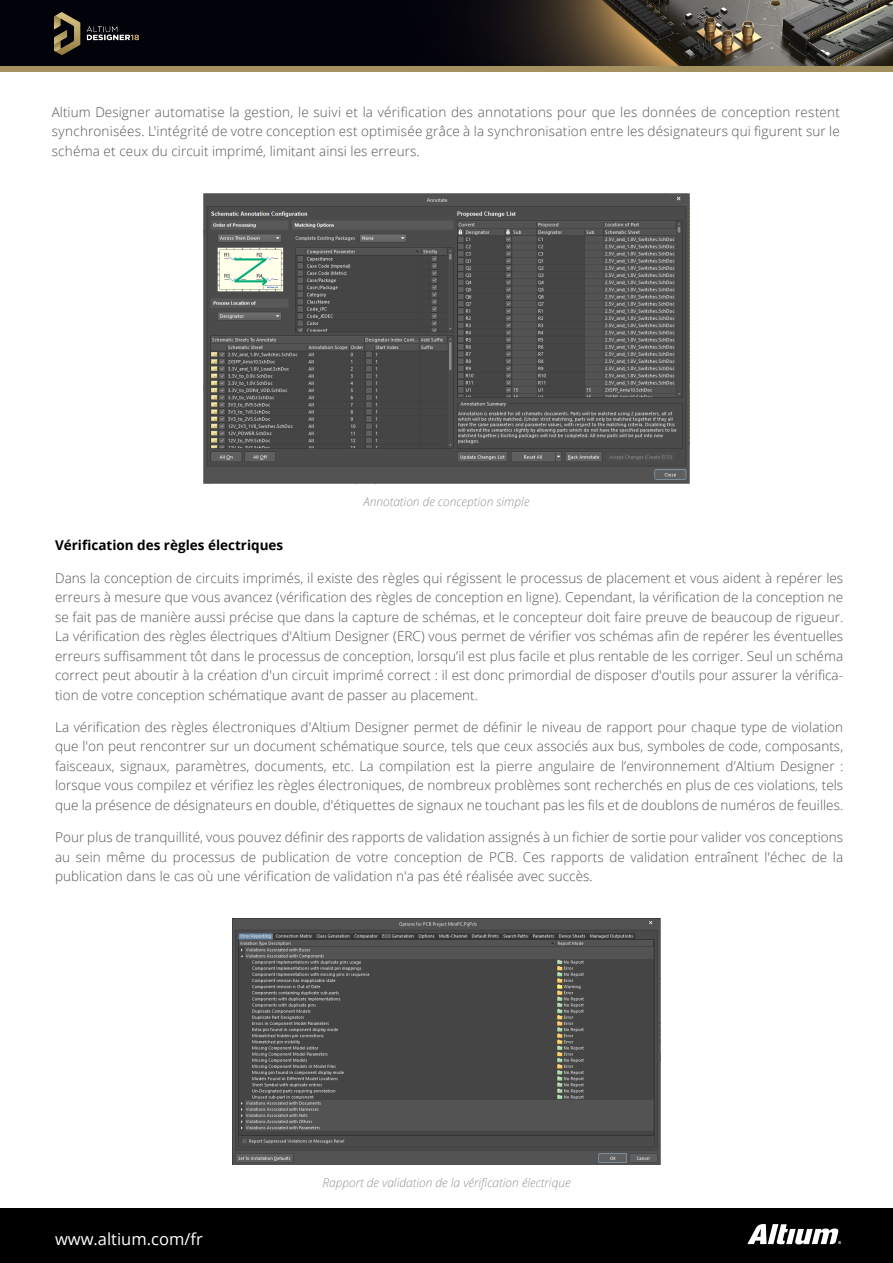
<style>
.page{position:relative;width:893px;height:1263px;background:#fff}
.page>*{position:absolute;margin:0;border:0;box-sizing:border-box;transform-origin:0 0}
.t1{font:16.5px "Open Sans";color:#fff}
.t2{font:300 13.5px/19.5px "Open Sans";letter-spacing:.005em;color:#575452;text-align:justify}
.t3{font:700 13.5px "Open Sans";color:#000}
.t4{font:italic 300 12px "Open Sans";color:#939393}
</style>
<div class="page">
<div style="left:0;top:1208px;width:893px;height:55px;background:#000"></div>
<svg style="left:747px;top:1224px;width:94px;height:20px"></svg>
<img style="left:0;top:0;width:893px;height:66px">
<img style="left:55px;top:12px;width:83px;height:43px">
<div style="left:0;top:66px;width:893px;height:5px;background:#a5915f"></div>
<img style="left:203px;top:193px;width:486px;height:291px">
<img style="left:232px;top:919px;width:429px;height:245px">
<p class="t2" style="left:52px;top:102px;width:790px">Altium Designer automatise la gestion, le suivi et la vérification des annotations pour que les données de conception restent synchronisées. L'intégrité de votre conception est optimisée grâce à la synchronisation entre les désignateurs qui figurent sur le schéma et ceux du circuit imprimé, limitant ainsi les erreurs.</p>
<p class="t4" style="left:364px;top:493px;width:167px">Annotation de conception simple</p>
<p class="t3" style="left:55px;top:536px;width:230px">Vérification des règles électriques</p>
<p class="t2" style="left:55px;top:568px;width:790px">Dans la conception de circuits imprimés, il existe des règles qui régissent le processus de placement et vous aident à repérer les erreurs à mesure que vous avancez (vérification des règles de conception en ligne). Cependant, la vérification de la conception ne se fait pas de manière aussi précise que dans la capture de schémas, et le concepteur doit faire preuve de beaucoup de rigueur.<br>La vérification des règles électriques d'Altium Designer (ERC) vous permet de vérifier vos schémas afin de repérer les éventuelles erreurs suffisamment tôt dans le processus de conception, lorsqu’il est plus facile et plus rentable de les corriger. Seul un schéma correct peut aboutir à la création d'un circuit imprimé correct : il est donc primordial de disposer d'outils pour assurer la vérifica&shy;tion de votre conception schématique avant de passer au placement.</p>
<p class="t2" style="left:55px;top:717px;width:790px">La vérification des règles électroniques d'Altium Designer permet de définir le niveau de rapport pour chaque type de violation que l'on peut rencontrer sur un document schématique source, tels que ceux associés aux bus, symboles de code, composants, faisceaux, signaux, paramètres, documents, etc. La compilation est la pierre angulaire de l’environnement d’Altium Designer : lorsque vous compilez et vérifiez les règles électroniques, de nombreux problèmes sont recherchés en plus de ces violations, tels que la présence de désignateurs en double, d'étiquettes de signaux ne touchant pas les fils et de doublons de numéros de feuilles.</p>
<p class="t2" style="left:55px;top:827px;width:790px">Pour plus de tranquillité, vous pouvez définir des rapports de validation assignés à un fichier de sortie pour valider vos conceptions au sein même du processus de publication de votre conception de PCB. Ces rapports de validation entraînent l'échec de la publication dans le cas où une vérification de validation n'a pas été réalisée avec succès.</p>
<p class="t1" style="left:55px;top:1228px;width:149px">www.altium.com/fr</p>
<p class="t4" style="left:322px;top:1175px;width:250px">Rapport de validation de la vérification électrique</p>
</div>
